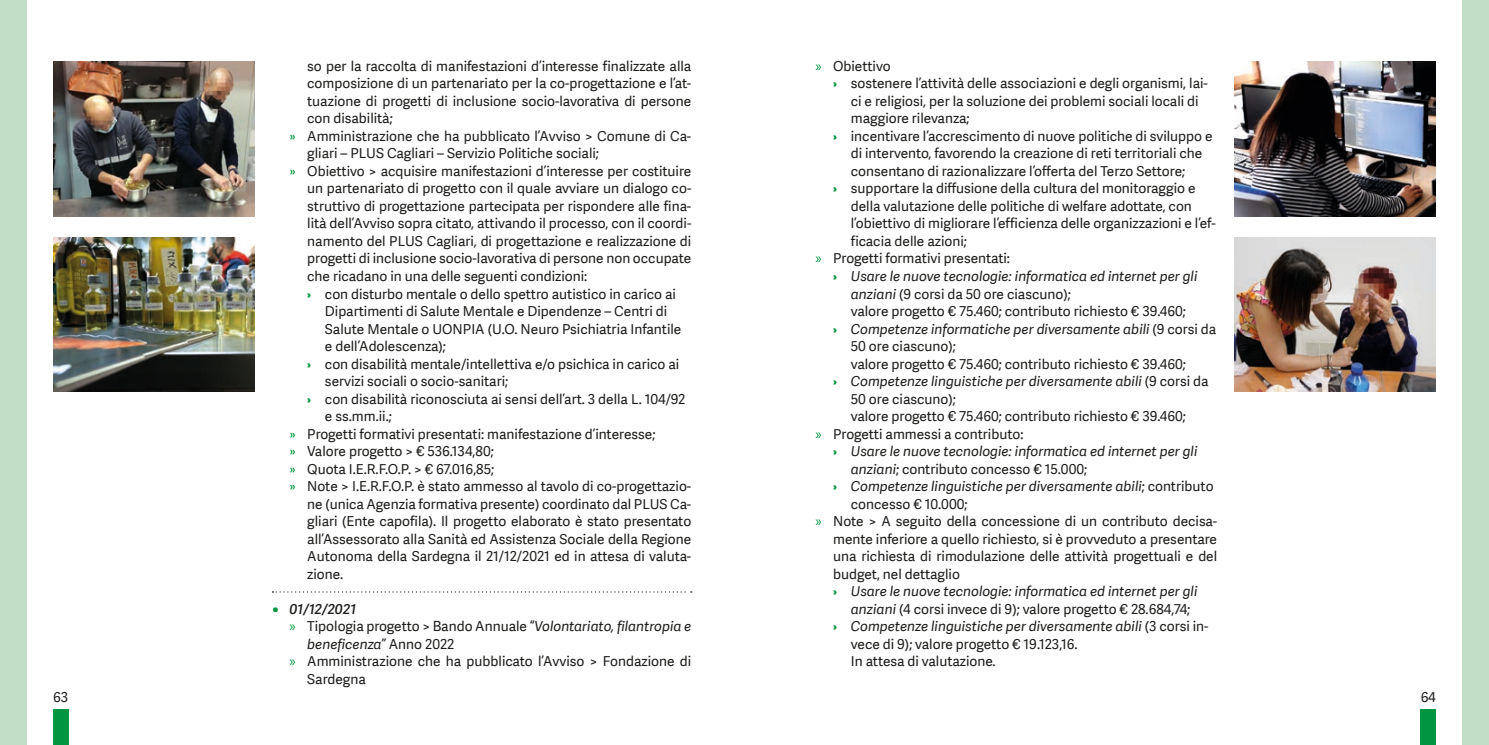
<style>
.page{position:relative;width:1489px;height:745px;background:#fff}
.page>*{position:absolute;margin:0;border:0;box-sizing:border-box;transform-origin:0 0}
.t1{font:13.75px "Adelle Sans";color:#1d1d1b}
.t2{font:italic 13.75px "Adelle Sans";color:#1d1d1b}
.t3{font:italic 600 13.75px "Adelle Sans";color:#1d1d1b}
.s1{font-size:15px;color:#009641}
.s2{font-weight:800;color:#009641}
.s3{font-weight:800;font-style:normal;font-size:15px;color:#009641}
.s4{font-family:"Myriad Pro";font-size:15px;color:#009641}
.s5{font-style:italic}
.s6{font-style:normal}
.s7{font-weight:800;font-style:normal;color:#009641}
</style>
<div class="page">
<div style="left:0;top:0;width:27px;height:744px;background:#c1dfc4"></div>
<div style="left:1462px;top:0;width:26px;height:744px;background:#c1dfc4"></div>
<div style="left:53px;top:708px;width:15px;height:36px;background:#009641"></div>
<div style="left:1420px;top:708px;width:15px;height:36px;background:#009641"></div>
<svg style="left:272px;top:591px;width:419px;height:1px"></svg>
<img style="left:53px;top:62px;width:201px;height:154px">
<img style="left:53px;top:237px;width:201px;height:154px">
<img style="left:1234px;top:237px;width:201px;height:154px">
<img style="left:1234px;top:62px;width:201px;height:154px">
<p class="t1" style="left:307px;top:58px;width:385px">so per la raccolta di manifestazioni d’interesse finalizzate alla</p>
<p class="t1" style="left:307px;top:76px;width:385px">composizione di un partenariato per la co-progettazione e l’at-</p>
<p class="t1" style="left:307px;top:93px;width:385px">tuazione di progetti di inclusione socio-lavorativa di persone</p>
<p class="t1" style="left:307px;top:111px;width:87px">con disabilità;</p>
<p class="t1" style="left:289px;top:128px;width:403px"><span class="s1">»</span> Amministrazione che ha pubblicato l’Avviso &gt; Comune di Ca-</p>
<p class="t1" style="left:307px;top:146px;width:293px">gliari – PLUS Cagliari – Servizio Politiche sociali;</p>
<p class="t1" style="left:289px;top:163px;width:403px"><span class="s1">»</span> Obiettivo &gt; acquisire manifestazioni d’interesse per costituire</p>
<p class="t1" style="left:307px;top:181px;width:385px">un partenariato di progetto con il quale avviare un dialogo co-</p>
<p class="t1" style="left:307px;top:198px;width:385px">struttivo di progettazione partecipata per rispondere alle fina-</p>
<p class="t1" style="left:307px;top:216px;width:385px">lità dell’Avviso sopra citato, attivando il processo, con il coordi-</p>
<p class="t1" style="left:307px;top:233px;width:385px">namento del PLUS Cagliari, di progettazione e realizzazione di</p>
<p class="t1" style="left:307px;top:251px;width:385px">progetti di inclusione socio-lavorativa di persone non occupate</p>
<p class="t1" style="left:307px;top:268px;width:282px">che ricadano in una delle seguenti condizioni:</p>
<p class="t1" style="left:307px;top:286px;width:370px"><span class="s2">›</span> con disturbo mentale o dello spettro autistico in carico ai</p>
<p class="t1" style="left:325px;top:303px;width:343px">Dipartimenti di Salute Mentale e Dipendenze – Centri di</p>
<p class="t1" style="left:325px;top:321px;width:358px">Salute Mentale o UONPIA (U.O. Neuro Psichiatria Infantile</p>
<p class="t1" style="left:325px;top:338px;width:122px">e dell’Adolescenza);</p>
<p class="t1" style="left:307px;top:356px;width:373px"><span class="s2">›</span> con disabilità mentale/intellettiva e/o psichica in carico ai</p>
<p class="t1" style="left:325px;top:373px;width:185px">servizi sociali o socio-sanitari;</p>
<p class="t1" style="left:307px;top:391px;width:379px"><span class="s2">›</span> con disabilità riconosciuta ai sensi dell’art. 3 della L. 104/92</p>
<p class="t1" style="left:325px;top:408px;width:68px">e ss.mm.ii.;</p>
<p class="t1" style="left:289px;top:426px;width:367px"><span class="s1">»</span> Progetti formativi presentati: manifestazione d’interesse;</p>
<p class="t1" style="left:289px;top:443px;width:206px"><span class="s1">»</span> Valore progetto &gt; € 536.134,80;</p>
<p class="t1" style="left:289px;top:461px;width:206px"><span class="s1">»</span> Quota I.E.R.F.O.P. &gt; € 67.016,85;</p>
<p class="t1" style="left:289px;top:478px;width:403px"><span class="s1">»</span> Note &gt; I.E.R.F.O.P. è stato ammesso al tavolo di co-progettazio-</p>
<p class="t1" style="left:307px;top:496px;width:385px">ne (unica Agenzia formativa presente) coordinato dal PLUS Ca-</p>
<p class="t1" style="left:307px;top:513px;width:385px">gliari (Ente capofila). Il progetto elaborato è stato presentato</p>
<p class="t1" style="left:307px;top:531px;width:385px">all’Assessorato alla Sanità ed Assistenza Sociale della Regione</p>
<p class="t1" style="left:307px;top:548px;width:385px">Autonoma della Sardegna il 21/12/2021 ed in attesa di valuta-</p>
<p class="t1" style="left:307px;top:566px;width:37px">zione.</p>
<p class="t3" style="left:272px;top:601px;width:86px"><span class="s3">•</span> 01/12/2021</p>
<p class="t1" style="left:289px;top:618px;width:403px"><span class="s4">»</span> Tipologia progetto &gt; Bando Annuale “<span class="s5">Volontariato, filantropia e</span></p>
<p class="t2" style="left:307px;top:636px;width:149px">beneficenza” <span class="s6">Anno 2022</span></p>
<p class="t1" style="left:289px;top:653px;width:403px"><span class="s4">»</span> Amministrazione che ha pubblicato l’Avviso &gt; Fondazione di</p>
<p class="t1" style="left:307px;top:671px;width:60px">Sardegna</p>
<p class="t1" style="left:815px;top:58px;width:77px"><span class="s4">»</span> Obiettivo</p>
<p class="t1" style="left:833px;top:76px;width:376px"><span class="s2">›</span> sostenere l’attività delle associazioni e degli organismi, lai-</p>
<p class="t1" style="left:850px;top:93px;width:349px">ci e religiosi, per la soluzione dei problemi sociali locali di</p>
<p class="t1" style="left:850px;top:111px;width:120px">maggiore rilevanza;</p>
<p class="t1" style="left:833px;top:128px;width:381px"><span class="s2">›</span> incentivare l’accrescimento di nuove politiche di sviluppo e</p>
<p class="t1" style="left:850px;top:146px;width:353px">di intervento, favorendo la creazione di reti territoriali che</p>
<p class="t1" style="left:850px;top:163px;width:336px">consentano di razionalizzare l’offerta del Terzo Settore;</p>
<p class="t1" style="left:833px;top:181px;width:364px"><span class="s2">›</span> supportare la diffusione della cultura del monitoraggio e</p>
<p class="t1" style="left:850px;top:198px;width:342px">della valutazione delle politiche di welfare adottate, con</p>
<p class="t1" style="left:850px;top:216px;width:366px">l’obiettivo di migliorare l’efficienza delle organizzazioni e l’ef-</p>
<p class="t1" style="left:850px;top:233px;width:118px">ficacia delle azioni;</p>
<p class="t1" style="left:815px;top:251px;width:196px"><span class="s4">»</span> Progetti formativi presentati:</p>
<p class="t2" style="left:833px;top:268px;width:366px"><span class="s7">›</span> Usare le nuove tecnologie: informatica ed internet per gli</p>
<p class="t1" style="left:850px;top:286px;width:221px"><span class="s5">anziani</span> (9 corsi da 50 ore ciascuno);</p>
<p class="t1" style="left:850px;top:303px;width:336px">valore progetto € 75.460; contributo richiesto € 39.460;</p>
<p class="t2" style="left:833px;top:321px;width:384px"><span class="s7">›</span> Competenze informatiche per diversamente abili <span class="s6">(9 corsi da</span></p>
<p class="t1" style="left:850px;top:338px;width:107px">50 ore ciascuno);</p>
<p class="t1" style="left:850px;top:356px;width:336px">valore progetto € 75.460; contributo richiesto € 39.460;</p>
<p class="t2" style="left:833px;top:373px;width:377px"><span class="s7">›</span> Competenze linguistiche per diversamente abili <span class="s6">(9 corsi da</span></p>
<p class="t1" style="left:850px;top:391px;width:107px">50 ore ciascuno);</p>
<p class="t1" style="left:850px;top:408px;width:336px">valore progetto € 75.460; contributo richiesto € 39.460;</p>
<p class="t1" style="left:815px;top:426px;width:209px"><span class="s4">»</span> Progetti ammessi a contributo:</p>
<p class="t2" style="left:833px;top:443px;width:366px"><span class="s7">›</span> Usare le nuove tecnologie: informatica ed internet per gli</p>
<p class="t1" style="left:850px;top:461px;width:238px"><span class="s5">anziani</span>; contributo concesso € 15.000;</p>
<p class="t2" style="left:833px;top:478px;width:382px"><span class="s7">›</span> Competenze linguistiche per diversamente abili<span class="s6">; contributo</span></p>
<p class="t1" style="left:850px;top:496px;width:118px">concesso € 10.000;</p>
<p class="t1" style="left:815px;top:513px;width:403px"><span class="s4">»</span> Note &gt; A seguito della concessione di un contributo decisa-</p>
<p class="t1" style="left:833px;top:531px;width:385px">mente inferiore a quello richiesto, si è provveduto a presentare</p>
<p class="t1" style="left:833px;top:548px;width:385px">una richiesta di rimodulazione delle attività progettuali e del</p>
<p class="t1" style="left:833px;top:566px;width:128px">budget, nel dettaglio</p>
<p class="t2" style="left:833px;top:583px;width:366px"><span class="s7">›</span> Usare le nuove tecnologie: informatica ed internet per gli</p>
<p class="t1" style="left:850px;top:601px;width:341px"><span class="s5">anziani</span> (4 corsi invece di 9); valore progetto € 28.684,74;</p>
<p class="t2" style="left:833px;top:618px;width:377px"><span class="s7">›</span> Competenze linguistiche per diversamente abili <span class="s6">(3 corsi in-</span></p>
<p class="t1" style="left:850px;top:636px;width:228px">vece di 9); valore progetto € 19.123,16.</p>
<p class="t1" style="left:850px;top:653px;width:146px">In attesa di valutazione.</p>
<p class="t1" style="left:53px;top:689px;width:17px">63</p>
<p class="t1" style="left:1420px;top:689px;width:17px">64</p>
</div>
